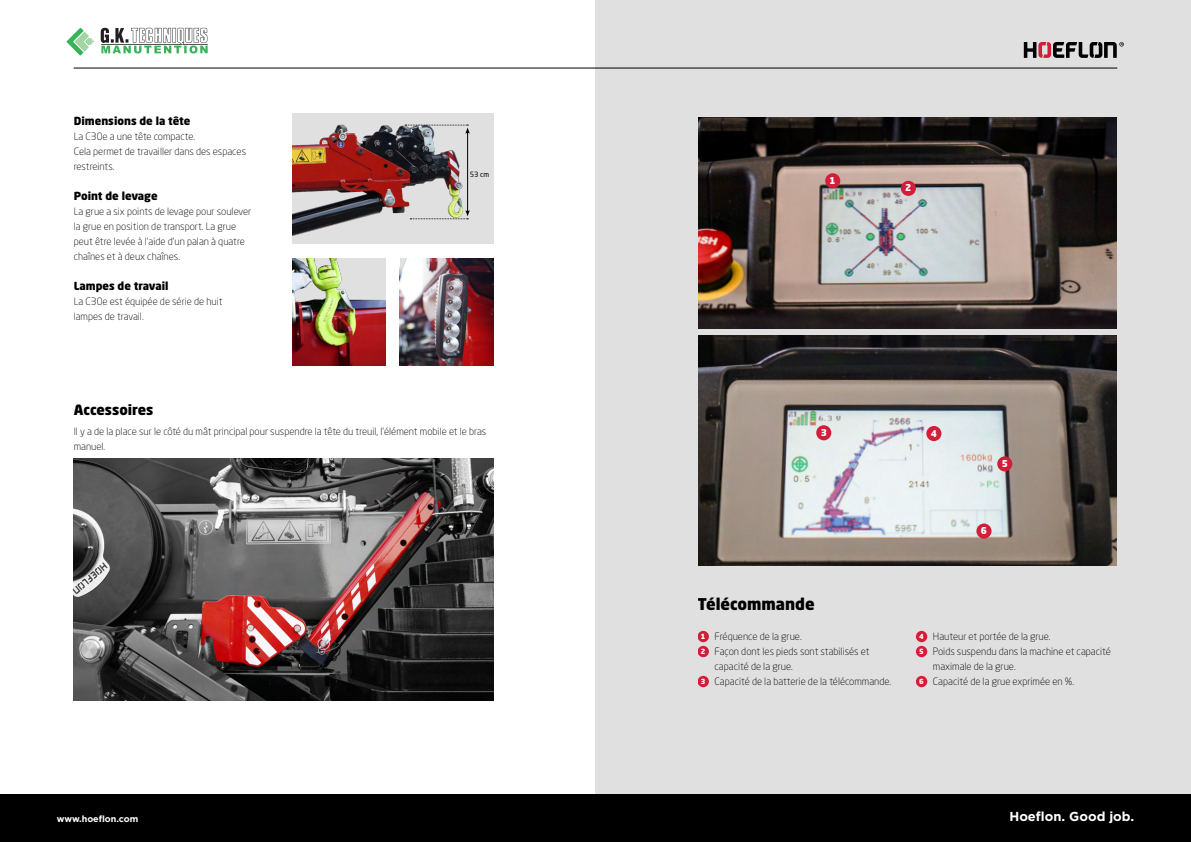
<style>
.page{position:relative;width:1191px;height:842px;background:#fff}
.page>*{position:absolute;margin:0;border:0;box-sizing:border-box;transform-origin:0 0}
.kop_2{font:900 16px "Neo Sans W1 G";color:#000}
.kop_2-2{font:900 14px "Neo Sans W1 G";color:#000}
.t1{font:700 13px "Gotham";color:#fff}
.kop_2-3{font:900 11px "Neo Sans W1 G";color:#000}
.bodytekst{font:300 10px/15px "Neo Sans W1 G";color:#000}
.bodytekst-2{font:900 9.3px "Neo Sans W1 G";color:#fff}
.t2{font:700 9px "Gotham";color:#fff}
.bodytekst-3{font:7.2px "Neo Sans W1 G";color:#000}
.bodytekst-4{font:900 7px "Neo Sans W1 G";color:#fff}
</style>
<div class="page">
<img style="left:292px;top:114px;width:201px;height:130px">
<div style="left:595px;top:0;width:596px;height:842px;background:#e0e0e0"></div>
<svg style="left:1023px;top:42px;width:101px;height:16px"></svg>
<img style="left:292px;top:258px;width:93px;height:108px">
<img style="left:400px;top:258px;width:93px;height:108px">
<img style="left:74px;top:458px;width:419px;height:242px">
<img style="left:698px;top:118px;width:419px;height:211px">
<img style="left:698px;top:336px;width:419px;height:230px">
<div style="left:697px;top:631px;width:12px;height:11px;background:#d21e39;border-radius:50%"></div>
<div style="left:697px;top:646px;width:12px;height:11px;background:#d21e39;border-radius:50%"></div>
<div style="left:697px;top:676px;width:12px;height:11px;background:#d21e39;border-radius:50%"></div>
<div style="left:916px;top:631px;width:11px;height:11px;background:#d21e39;border-radius:50%"></div>
<div style="left:916px;top:646px;width:11px;height:11px;background:#d21e39;border-radius:50%"></div>
<div style="left:916px;top:676px;width:11px;height:11px;background:#d21e39;border-radius:50%"></div>
<div style="left:825px;top:173px;width:15px;height:15px;background:#d21e39;border-radius:50%"></div>
<div style="left:900px;top:181px;width:16px;height:15px;background:#d21e39;border-radius:50%"></div>
<div style="left:976px;top:523px;width:15px;height:16px;background:#d21e39;border-radius:50%"></div>
<div style="left:816px;top:425px;width:15px;height:15px;background:#d21e39;border-radius:50%"></div>
<div style="left:926px;top:426px;width:15px;height:15px;background:#d21e39;border-radius:50%"></div>
<div style="left:997px;top:456px;width:15px;height:15px;background:#d21e39;border-radius:50%"></div>
<hr style="left:74px;top:68px;width:1043px;height:1px;background:#000">
<hr style="left:467px;top:132px;width:1px;height:80px;background:#000">
<svg style="left:405px;top:125px;width:65px;height:9px"></svg>
<svg style="left:410px;top:210px;width:60px;height:10px"></svg>
<div style="left:0;top:794px;width:1191px;height:48px;background:#000"></div>
<img style="left:66px;top:27px;width:142px;height:29px">
<p class="kop_2-3" style="left:74px;top:114px;width:118px">Dimensions de la tête</p>
<p class="bodytekst" style="left:74px;top:129px;width:123px">La C30e a une tête compacte.</p>
<p class="bodytekst" style="left:74px;top:144px;width:174px">Cela permet de travailler dans des espaces restreints.</p>
<p class="kop_2-3" style="left:74px;top:189px;width:85px">Point de levage</p>
<p class="bodytekst" style="left:74px;top:204px;width:179px">La grue a six points de levage pour soulever la grue en position de transport. La grue peut être levée à l’aide d’un palan à quatre chaînes et à deux chaînes.</p>
<p class="kop_2-3" style="left:74px;top:279px;width:96px">Lampes de travail</p>
<p class="bodytekst" style="left:74px;top:294px;width:150px">La C30e est équipée de série de huit lampes de travail.</p>
<p class="bodytekst-3" style="left:470px;top:170px;width:21px">53 cm</p>
<p class="kop_2-2" style="left:74px;top:401px;width:81px">Accessoires</p>
<p class="bodytekst" style="left:74px;top:424px;width:414px">Il y a de la place sur le côté du mât principal pour suspendre la tête du treuil, l’élément mobile et le bras manuel.</p>
<p class="bodytekst-2" style="left:829px;top:174px;width:8px">1</p>
<p class="bodytekst-2" style="left:905px;top:182px;width:8px">2</p>
<p class="bodytekst-2" style="left:820px;top:426px;width:8px">3</p>
<p class="bodytekst-2" style="left:930px;top:427px;width:8px">4</p>
<p class="bodytekst-2" style="left:1001px;top:457px;width:8px">5</p>
<p class="bodytekst-2" style="left:981px;top:525px;width:8px">6</p>
<p class="kop_2" style="left:697px;top:594px;width:119px">Télécommande</p>
<p class="bodytekst-4" style="left:701px;top:632px;width:6px">1</p>
<p class="bodytekst" style="left:714px;top:629px;width:89px">Fréquence de la grue.</p>
<p class="bodytekst-4" style="left:701px;top:647px;width:6px">2</p>
<p class="bodytekst" style="left:714px;top:644px;width:156px">Façon dont les pieds sont stabilisés et capacité de la grue.</p>
<p class="bodytekst-4" style="left:701px;top:677px;width:6px">3</p>
<p class="bodytekst" style="left:714px;top:674px;width:178px">Capacité de la batterie de la télécommande.</p>
<p class="bodytekst-4" style="left:919px;top:632px;width:6px">4</p>
<p class="bodytekst" style="left:933px;top:629px;width:119px">Hauteur et portée de la grue.</p>
<p class="bodytekst-4" style="left:919px;top:647px;width:6px">5</p>
<p class="bodytekst" style="left:933px;top:644px;width:179px">Poids suspendu dans la machine et capacité maximale de la grue.</p>
<p class="bodytekst-4" style="left:919px;top:677px;width:6px">6</p>
<p class="bodytekst" style="left:933px;top:674px;width:143px">Capacité de la grue exprimée en %.</p>
<p class="t2" style="left:57px;top:813px;width:83px">www.hoeflon.com</p>
<h3 class="t1" style="left:1009px;top:807px;width:126px">Hoeflon. Good job.</h3>
</div>
